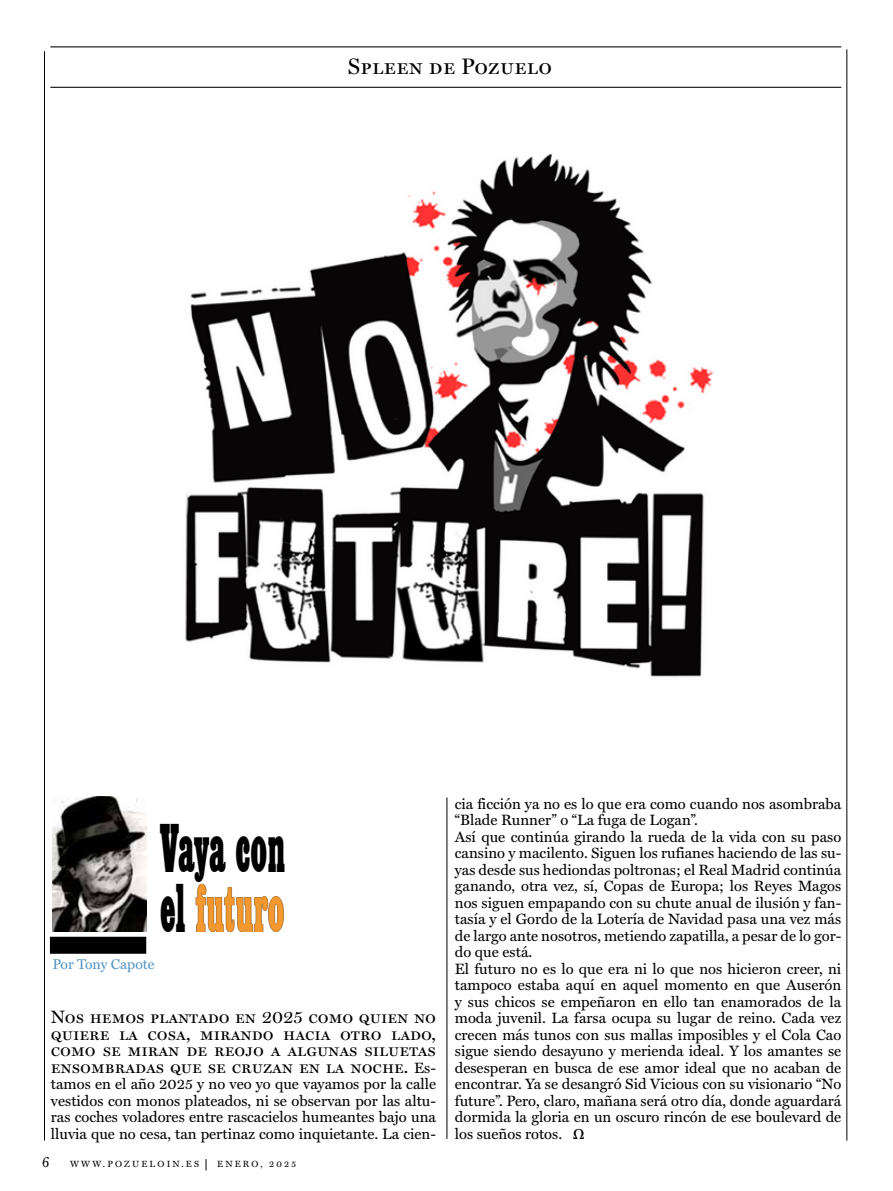
<style>
.page{position:relative;width:893px;height:1191px;background:#fff}
.page>*{position:absolute;margin:0;border:0;box-sizing:border-box;transform-origin:0 0}
.t1{font:71.55px/60.4px "Egyptienne Becker D Bold Cond";color:#000;scale:.56 1}
.t2{font:22.5px "Miller Display SC";letter-spacing:.015em;color:#000}
.t3{font:18px/16.5px "Miller Display SC";color:#000;text-align:justify}
.t4{font:15px/16.5px "Miller Text";color:#000;text-align:justify}
.t5{font:14.55px "Miller Text SC";color:#000;scale:.88 1}
.t6{font:14.25px "Miller Text";color:#5495c5}
.t7{font:9px "Miller Text SC";letter-spacing:.24em;color:#000}
.s1{color:#f3982f}
.s2{font-family:"Miller Text";font-size:15px}
.s3{font-family:"Adobe Hebrew";font-weight:700}
</style>
<div class="page">
<img style="left:52px;top:796px;width:94px;height:136px">
<hr style="left:447px;top:797px;width:1px;height:342px;background:#000">
<hr style="left:50px;top:46px;width:791px;height:1px;background:#000">
<hr style="left:50px;top:87px;width:791px;height:1px;background:#000">
<hr style="left:44px;top:51px;width:1px;height:1089px;background:#000">
<div style="left:50px;top:936px;width:96px;height:17px;background:#000"></div>
<hr style="left:846px;top:49px;width:1px;height:1091px;background:#000">
<img style="left:185px;top:154px;width:528px;height:523px">
<h2 class="t2" style="left:348px;top:53px;width:206px">Spleen de Pozuelo</h2>
<h1 class="t1" style="left:160px;top:819px;width:225px">Vaya con el <span class="s1">futuro</span></h1>
<p class="t6" style="left:52px;top:955px;width:104px">Por Tony Capote</p>
<p class="t3" style="left:51px;top:1009px;width:387px">Nos hemos plantado en 2025 como quien no quiere la cosa, mirando hacia otro lado, como se miran de reojo a algunas siluetas ensombradas que se cruzan en la noche. <span class="s2">Es-</span></p>
<p class="t4" style="left:51px;top:1076px;width:387px">tamos en el año 2025 y no veo yo que vayamos por la calle vestidos con monos plateados, ni se observan por las altu&shy;ras coches voladores entre rascacielos humeantes bajo una lluvia que no cesa, tan pertinaz como inquietante. La cien-</p>
<p class="t5" style="left:42px;top:1153px;width:10px">6</p>
<p class="t7" style="left:70px;top:1158px;width:131px">WWW.POZUELOIN.ES</p>
<p class="t7" style="left:217px;top:1158px;width:80px">ENERO, 2025</p>
<p class="t4" style="left:455px;top:795px;width:388px;text-align:left">cia ficción ya no es lo que era como cuando nos asombraba “Blade Runner” o “La fuga de Logan”.<br>Así que continúa girando la rueda de la vida con su paso cansino y macilento. Siguen los rufianes haciendo de las su&shy;yas desde sus hediondas poltronas; el Real Madrid continúa ganando, otra vez, sí, Copas de Europa; los Reyes Magos nos siguen empapando con su chute anual de ilusión y fan&shy;tasía y el Gordo de la Lotería de Navidad pasa una vez más de largo ante nosotros, metiendo zapatilla, a pesar de lo gor&shy;do que está.<br>El futuro no es lo que era ni lo que nos hicieron creer, ni tampoco estaba aquí en aquel momento en que Auserón y sus chicos se empeñaron en ello tan enamorados de la moda juvenil. La farsa ocupa su lugar de reino. Cada vez crecen más tunos con sus mallas imposibles y el Cola Cao sigue siendo desayuno y merienda ideal. Y los amantes se desesperan en busca de ese amor ideal que no acaban de encontrar. Ya se desangró Sid Vicious con su visionario “No future”. Pero, claro, mañana será otro día, donde aguardará dormida la gloria en un oscuro rincón de ese boulevard de los sueños rotos. <span class="s3">Ω</span></p>
</div>
